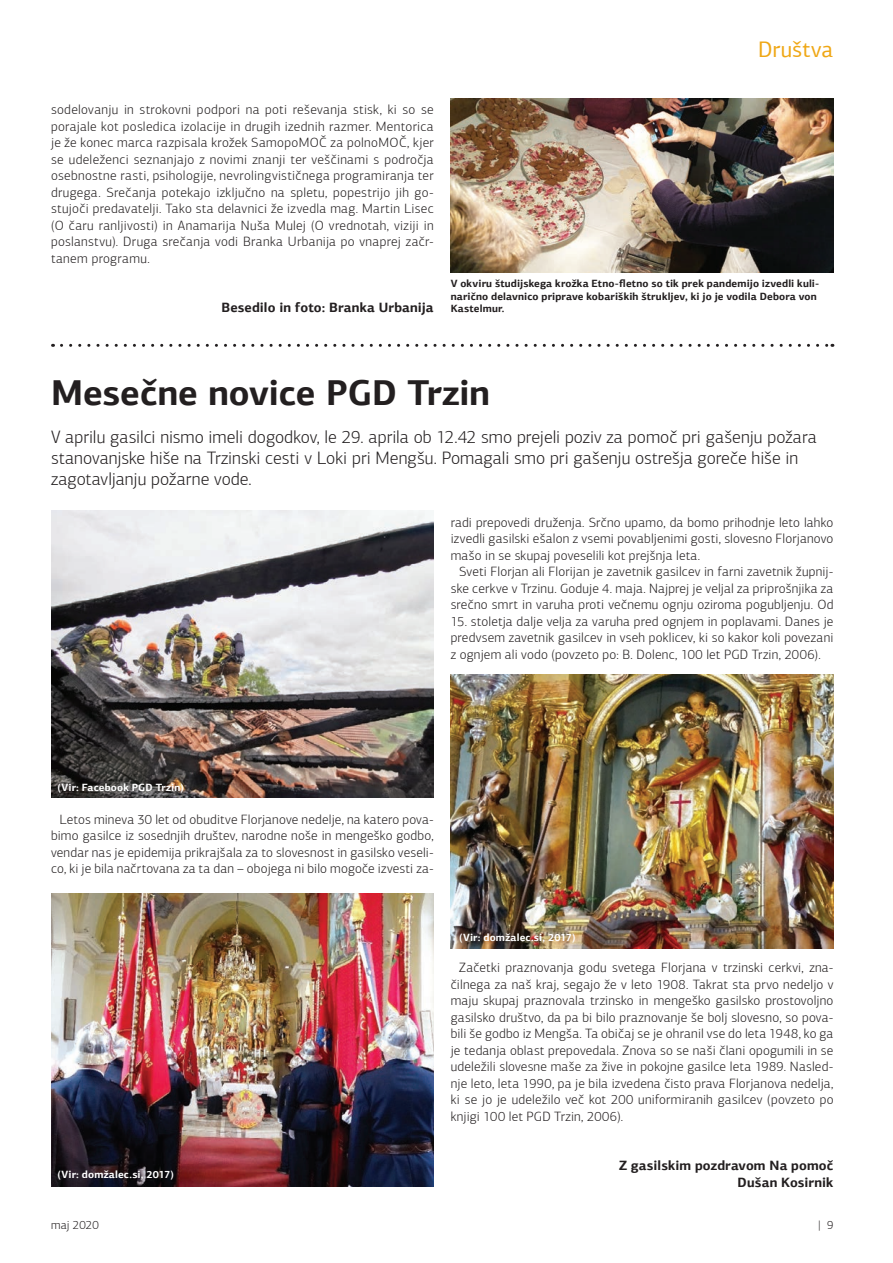
<style>
.page{position:relative;width:893px;height:1263px;background:#fff}
.page>*{position:absolute;margin:0;border:0;box-sizing:border-box;transform-origin:0 0}
.t1{font:700 36px "PF Agora Sans Pro";color:#231f20}
.t2{font:22.5px "PF Agora Sans Pro";letter-spacing:.005em;color:#efa715}
.t3{font:300 18px/21px "PF Agora Sans Pro";color:#231f20}
.t4{font:300 13.5px/16.5px "PF Agora Sans Pro";letter-spacing:.015em;color:#231f20;text-align:justify}
.t5{font:700 13.5px/16.5px "PF Agora Sans Pro";letter-spacing:.01em;color:#231f20;text-align:right}
.t6{font:300 12px "PF Agora Sans Pro";letter-spacing:.01em;color:#231f20}
.t7{font:700 10.5px/12.6px "PF Agora Sans Pro";letter-spacing:.015em;color:#231f20}
.t8{font:700 10.5px "PF Agora Sans Pro";letter-spacing:.01em;color:#fff}
</style>
<div class="page">
<img style="left:451px;top:98px;width:382px;height:175px">
<img style="left:51px;top:510px;width:383px;height:287px">
<img style="left:51px;top:893px;width:383px;height:293px">
<img style="left:451px;top:675px;width:382px;height:274px">
<svg style="left:61px;top:344px;width:772px;height:3px"></svg>
<h2 class="t2" style="left:758px;top:35px;width:77px">Društva</h2>
<p class="t4" style="left:51px;top:102px;width:384px">sodelovanju in strokovni podpori na poti reševanja stisk, ki so se porajale kot posledica izolacije in drugih izednih razmer. Mentorica je že konec marca razpisala krožek SamopoMOČ za polnoMOČ, kjer se udeleženci seznanjajo z novimi znanji ter veščinami s področja osebnostne rasti, psihologije, nevrolingvističnega programiranja ter drugega. Srečanja potekajo izključno na spletu, popestrijo jih go&shy;stujoči predavatelji. Tako sta delavnici že izvedla mag. Martin Lisec (O čaru ranljivosti) in Anamarija Nuša Mulej (O vrednotah, viziji in poslanstvu). Druga srečanja vodi Branka Urbanija po vnaprej začr&shy;tanem programu.</p>
<p class="t5" style="left:221px;top:299px;width:214px">Besedilo in foto: Branka Urbanija</p>
<p class="t7" style="left:451px;top:277px;width:370px">V okviru študijskega krožka Etno-fletno so tik prek pandemijo izvedli kuli&shy;narično delavnico priprave kobariških štrukljev, ki jo je vodila Debora von<br>Kastelmur.</p>
<h1 class="t1" style="left:51px;top:370px;width:441px">Mesečne novice PGD Trzin</h1>
<p class="t3" style="left:51px;top:426px;width:767px">V aprilu gasilci nismo imeli dogodkov, le 29. aprila ob 12.42 smo prejeli poziv za pomoč pri gašenju požara stanovanjske hiše na Trzinski cesti v Loki pri Mengšu. Pomagali smo pri gašenju ostrešja goreče hiše in zagotavljanju požarne vode.</p>
<p class="t4" style="left:451px;top:514px;width:384px">radi prepovedi druženja. Srčno upamo, da bomo prihodnje leto lahko izvedli gasilski ešalon z vsemi povabljenimi gosti, slovesno Florjanovo mašo in se skupaj poveselili kot prejšnja leta.</p>
<p class="t4" style="left:451px;top:564px;width:384px;text-indent:8px">Sveti Florjan ali Florijan je zavetnik gasilcev in farni zavetnik župnij&shy;ske cerkve v Trzinu. Goduje 4. maja. Najprej je veljal za priprošnjika za srečno smrt in varuha proti večnemu ognju oziroma pogubljenju. Od</p>
<p class="t4" style="left:451px;top:613px;width:384px">15. stoletja dalje velja za varuha pred ognjem in poplavami. Danes je predvsem zavetnik gasilcev in vseh poklicev, ki so kakor koli povezani z ognjem ali vodo (povzeto po: B. Dolenc, 100 let PGD Trzin, 2006).</p>
<p class="t8" style="left:58px;top:781px;width:128px">(Vir: Facebook PGD Trzin)</p>
<p class="t4" style="left:51px;top:811px;width:384px;text-indent:8px">Letos mineva 30 let od obuditve Florjanove nedelje, na katero pova&shy;bimo gasilce iz sosednjih društev, narodne noše in mengeško godbo, vendar nas je epidemija prikrajšala za to slovesnost in gasilsko veseli&shy;co, ki je bila načrtovana za ta dan – obojega ni bilo mogoče izvesti za-</p>
<p class="t8" style="left:58px;top:1168px;width:118px">(Vir: domžalec.si, 2017)</p>
<p class="t8" style="left:459px;top:931px;width:118px">(Vir: domžalec.si, 2017)</p>
<p class="t4" style="left:451px;top:960px;width:384px;text-indent:8px">Začetki praznovanja godu svetega Florjana v trzinski cerkvi, zna&shy;čilnega za naš kraj, segajo že v leto 1908. Takrat sta prvo nedeljo v maju skupaj praznovala trzinsko in mengeško gasilsko prostovoljno gasilsko društvo, da pa bi bilo praznovanje še bolj slovesno, so pova&shy;bili še godbo iz Mengša. Ta običaj se je ohranil vse do leta 1948, ko ga je tedanja oblast prepovedala. Znova so se naši člani opogumili in se udeležili slovesne maše za žive in pokojne gasilce leta 1989. Nasled&shy;nje leto, leta 1990, pa je bila izvedena čisto prava Florjanova nedelja, ki se jo je udeležilo več kot 200 uniformiranih gasilcev (povzeto po knjigi 100 let PGD Trzin, 2006).</p>
<p class="t5" style="left:619px;top:1157px;width:216px">Z gasilskim pozdravom Na pomoč<br>Dušan Kosirnik</p>
<p class="t6" style="left:51px;top:1218px;width:49px">maj 2020</p>
<p class="t6" style="left:818px;top:1218px;width:17px">| 9</p>
</div>
